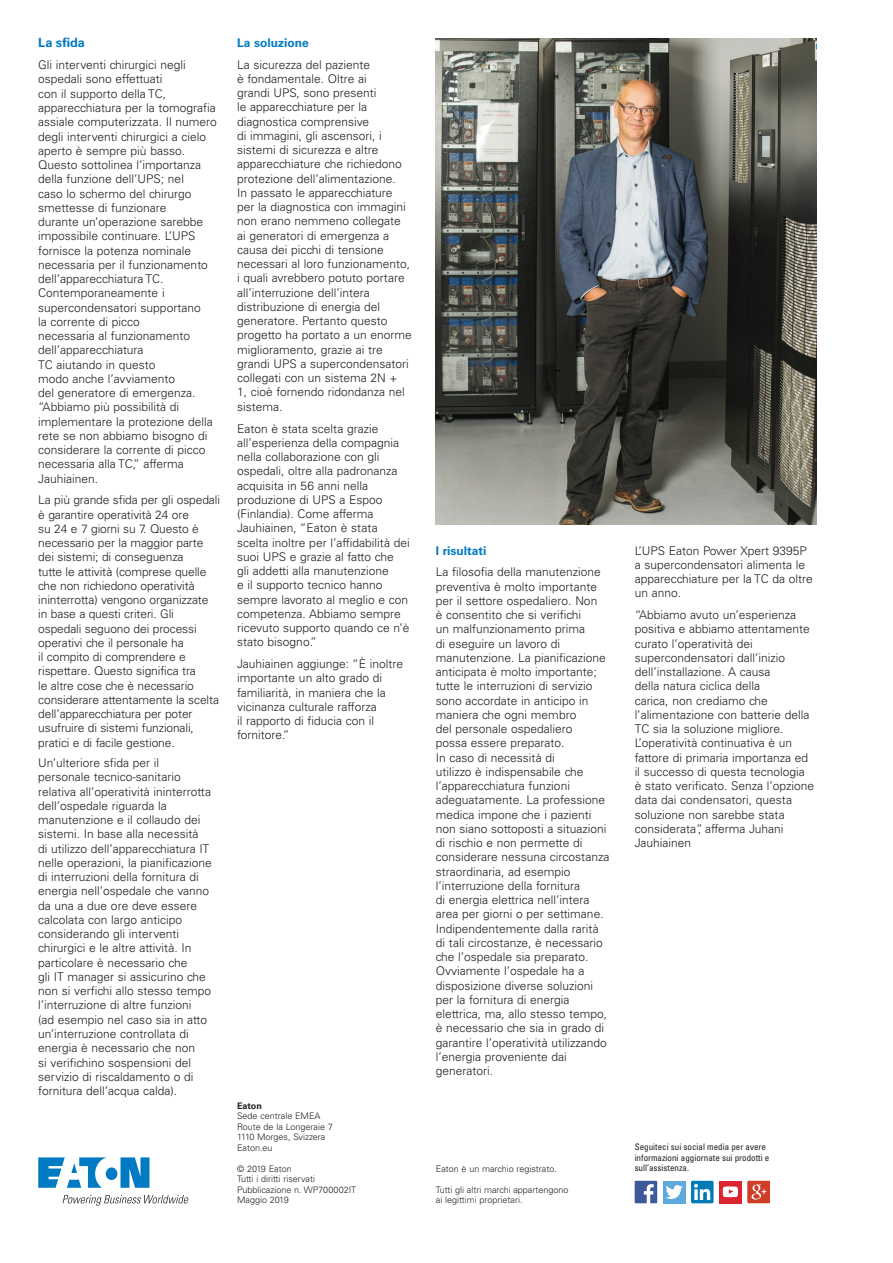
<style>
.page{position:relative;width:893px;height:1263px;background:#fff}
.page>*{position:absolute;margin:0;border:0;box-sizing:border-box;transform-origin:0 0}
._02_Body_Head__8_5_p{font:700 12.75px "Univers LT Std";color:#007ac2}
._02_Body__8_5_pt{font:300 12px/14.2px "Univers LT Std";color:#231f20}
._02_Body__8_5_pt-2{font:700 12px "Univers LT Std";color:#007ac2}
.t1{font:300 9px/10.5px "Univers LT Std";color:#231f20}
.t2{font:condensed 9px/10.5px "Univers LT Std";color:#231f20}
.t3{font:700 9px "Univers LT Std";color:#231f20}
</style>
<div class="page">
<img style="left:436px;top:38px;width:380px;height:487px">
<div style="left:719px;top:1181px;width:23px;height:22px;background:#da2431"></div>
<div style="left:663px;top:1181px;width:22px;height:22px;background:#5ea9dd"></div>
<svg style="left:635px;top:1181px;width:22px;height:22px"></svg>
<svg style="left:666px;top:1185px;width:17px;height:14px"></svg>
<div style="left:691px;top:1181px;width:23px;height:22px;background:#007bb6;border-radius:2px"></div>
<svg style="left:694px;top:1184px;width:16px;height:16px"></svg>
<svg style="left:747px;top:1181px;width:23px;height:22px"></svg>
<img style="left:751px;top:1184px;width:10px;height:15px">
<svg style="left:723px;top:1186px;width:15px;height:11px"></svg>
<svg style="left:38px;top:1157px;width:111px;height:31px"></svg>
<svg style="left:63px;top:1195px;width:126px;height:10px"></svg>
<p class="_02_Body_Head__8_5_p" style="left:38px;top:36px;width:48px">La sfida</p>
<p class="_02_Body__8_5_pt" style="left:38px;top:58px;width:180px">Gli interventi chirurgici negli ospedali sono effettuati<br>con il supporto della TC, apparecchiatura per la tomografia assiale computerizzata. Il numero degli interventi chirurgici a cielo aperto è sempre più basso.<br>Questo sottolinea l’importanza della funzione dell’UPS; nel<br>caso lo schermo del chirurgo smettesse di funzionare<br>durante un’operazione sarebbe impossibile continuare. L’UPS fornisce la potenza nominale necessaria per il funzionamento dell’apparecchiatura TC.<br>Contemporaneamente i supercondensatori supportano<br>la corrente di picco<br>necessaria al funzionamento dell’apparecchiatura<br>TC aiutando in questo<br>modo anche l’avviamento<br>del generatore di emergenza. “Abbiamo più possibilità di implementare la protezione della rete se non abbiamo bisogno di considerare la corrente di picco necessaria alla TC,” afferma<br>Jauhiainen.</p>
<p class="_02_Body__8_5_pt" style="left:38px;top:493px;width:183px">La più grande sfida per gli ospedali è garantire operatività 24 ore<br>su 24 e 7 giorni su 7. Questo è necessario per la maggior parte dei sistemi; di conseguenza<br>tutte le attività (comprese quelle che non richiedono operatività ininterrotta) vengono organizzate in base a questi criteri. Gli ospedali seguono dei processi operativi che il personale ha<br>il compito di comprendere e rispettare. Questo significa tra<br>le altre cose che è necessario considerare attentamente la scelta dell’apparecchiatura per poter usufruire di sistemi funzionali, pratici e di facile gestione.</p>
<p class="_02_Body__8_5_pt" style="left:38px;top:756px;width:175px">Un’ulteriore sfida per il personale tecnico-sanitario relativa all’operatività ininterrotta dell’ospedale riguarda la manutenzione e il collaudo dei sistemi. In base alla necessità<br>di utilizzo dell’apparecchiatura IT nelle operazioni, la pianificazione di interruzioni della fornitura di energia nell’ospedale che vanno da una a due ore deve essere calcolata con largo anticipo considerando gli interventi chirurgici e le altre attività. In particolare è necessario che<br>gli IT manager si assicurino che non si verfichi allo stesso tempo l’interruzione di altre funzioni<br>(ad esempio nel caso sia in atto un’interruzione controllata di energia è necessario che non<br>si verifichino sospensioni del servizio di riscaldamento o di fornitura dell’acqua calda).</p>
<p class="_02_Body__8_5_pt-2" style="left:237px;top:36px;width:73px">La soluzione</p>
<p class="_02_Body__8_5_pt" style="left:237px;top:57px;width:176px">La sicurezza del paziente<br>è fondamentale. Oltre ai<br>grandi UPS, sono presenti<br>le apparecchiature per la diagnostica comprensive<br>di immagini, gli ascensori, i sistemi di sicurezza e altre apparecchiature che richiedono protezione dell’alimentazione.<br>In passato le apparecchiature per la diagnostica con immagini non erano nemmeno collegate ai generatori di emergenza a causa dei picchi di tensione necessari al loro funzionamento, i quali avrebbero potuto portare all’interruzione dell’intera distribuzione di energia del generatore. Pertanto questo progetto ha portato a un enorme miglioramento, grazie ai tre grandi UPS a supercondensatori collegati con un sistema 2N +<br>1, cioè fornendo ridondanza nel sistema.</p>
<p class="_02_Body__8_5_pt" style="left:237px;top:421px;width:174px">Eaton è stata scelta grazie all’esperienza della compagnia nella collaborazione con gli ospedali, oltre alla padronanza acquisita in 56 anni nella produzione di UPS a Espoo (Finlandia). Come afferma<br>Jauhiainen, “Eaton è stata scelta inoltre per l’affidabilità dei suoi UPS e grazie al fatto che<br>gli addetti alla manutenzione<br>e il supporto tecnico hanno sempre lavorato al meglio e con competenza. Abbiamo sempre ricevuto supporto quando ce n’è stato bisogno.”</p>
<p class="_02_Body__8_5_pt" style="left:237px;top:657px;width:168px">Jauhiainen aggiunge: “È inoltre importante un alto grado di familiarità, in maniera che la vicinanza culturale rafforza<br>il rapporto di fiducia con il fornitore.”</p>
<p class="_02_Body__8_5_pt-2" style="left:436px;top:543px;width:52px">I risultati</p>
<p class="_02_Body__8_5_pt" style="left:436px;top:565px;width:175px">La filosofia della manutenzione preventiva è molto importante per il settore ospedaliero. Non<br>è consentito che si verifichi<br>un malfunzionamento prima<br>di eseguire un lavoro di manutenzione. La pianificazione anticipata è molto importante; tutte le interruzioni di servizio sono accordate in anticipo in maniera che ogni membro<br>del personale ospedaliero<br>possa essere preparato.<br>In caso di necessità di<br>utilizzo è indispensabile che l’apparecchiatura funzioni adeguatamente. La professione medica impone che i pazienti non siano sottoposti a situazioni di rischio e non permette di considerare nessuna circostanza straordinaria, ad esempio l’interruzione della fornitura<br>di energia elettrica nell’intera area per giorni o per settimane.<br>Indipendentemente dalla rarità di tali circostanze, è necessario che l’ospedale sia preparato.<br>Ovviamente l’ospedale ha a disposizione diverse soluzioni per la fornitura di energia elettrica, ma, allo stesso tempo, è necessario che sia in grado di garantire l’operatività utilizzando l’energia proveniente dai generatori.</p>
<p class="t3" style="left:237px;top:1100px;width:26px">Eaton</p>
<p class="t1" style="left:237px;top:1111px;width:97px">Sede centrale EMEA<br>Route de la Longeraie 7<br>1110 Morges, Svizzera<br>Eaton.eu</p>
<p class="t1" style="left:237px;top:1163px;width:121px">© 2019 Eaton<br>Tutti i diritti riservati<br>Pubblicazione n. WP700002IT<br>Maggio 2019</p>
<p class="t1" style="left:436px;top:1163px;width:123px">Eaton è un marchio registrato.</p>
<p class="t1" style="left:436px;top:1184px;width:134px">Tutti gli altri marchi appartengono ai legittimi proprietari.</p>
<p class="_02_Body__8_5_pt" style="left:635px;top:543px;width:180px">L’UPS Eaton Power Xpert 9395P a supercondensatori alimenta le apparecchiature per la TC da oltre un anno.</p>
<p class="_02_Body__8_5_pt" style="left:635px;top:608px;width:181px">“Abbiamo avuto un’esperienza positiva e abbiamo attentamente curato l’operatività dei supercondensatori dall’inizio dell’installazione. A causa<br>della natura ciclica della<br>carica, non crediamo che l’alimentazione con batterie della<br>TC sia la soluzione migliore.<br>L’operatività continuativa è un fattore di primaria importanza ed il successo di questa tecnologia è stato verificato. Senza l’opzione data dai condensatori, questa soluzione non sarebbe stata considerata”, afferma Juhani<br>Jauhiainen</p>
<p class="t2" style="left:635px;top:1141px;width:136px">Seguiteci sui social media per avere informazioni aggiornate sui prodotti e sull’assistenza.</p>
</div>
